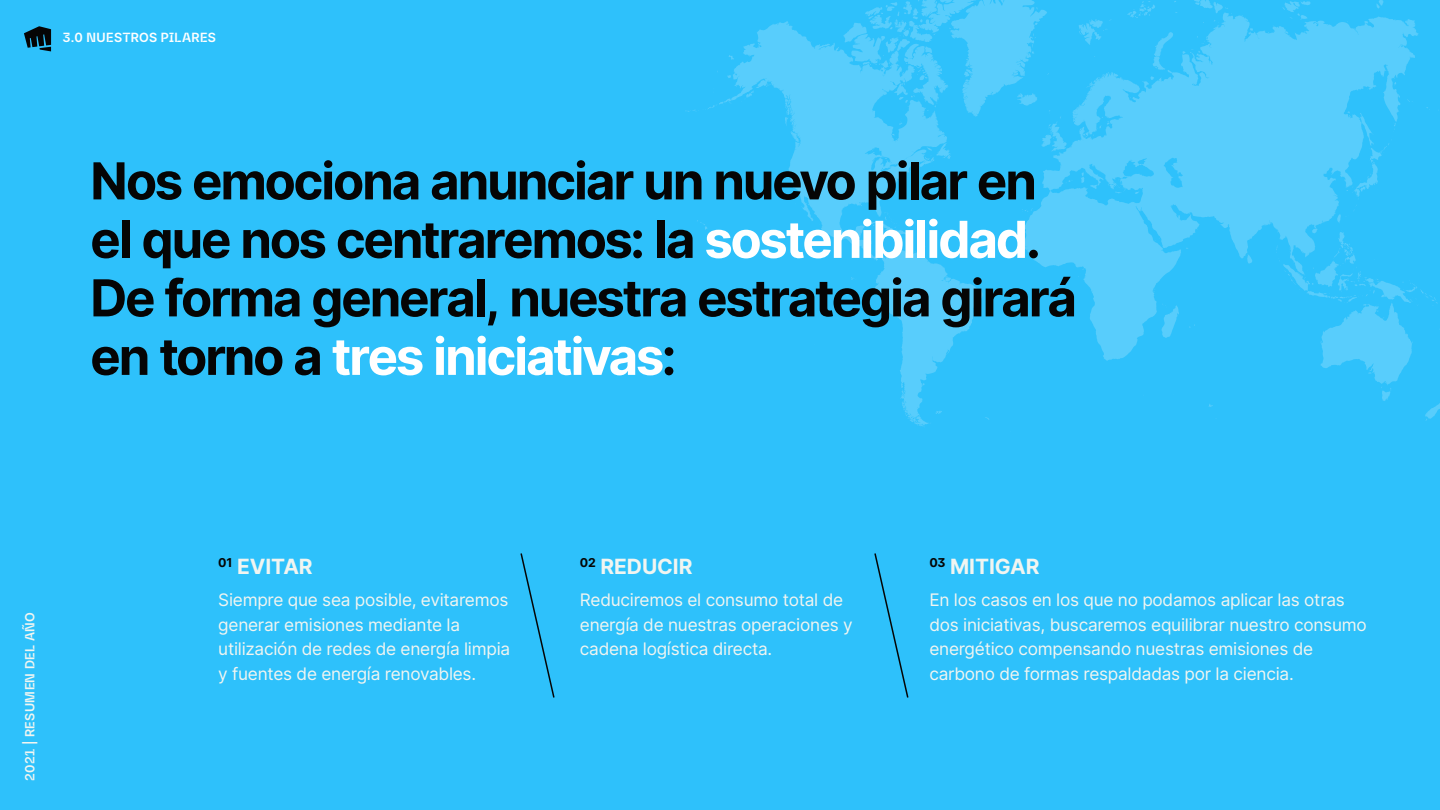
<style>
.page{position:relative;width:1440px;height:810px;background:#2ec1fb}
.page>*{position:absolute;margin:0;border:0;box-sizing:border-box;transform-origin:0 0}
.t1{font:700 51px/58.5px "Inter";letter-spacing:-.045em;color:#050505}
.t2{font:700 21px "Inter";letter-spacing:-.005em;color:#f1f5f1}
.t3{font:17.25px/24.8px "Inter";letter-spacing:-.015em;color:#f1f5f1}
.t4{font:700 12.75px "Riot Sans";letter-spacing:.02em;color:#fff}
.t5{font:700 12.75px "Riot Sans";letter-spacing:.025em;color:#f1f5f1}
.s1{color:#fff}
</style>
<div class="page">
<svg style="left:24px;top:26px;width:27px;height:25px"></svg>
<svg style="left:520px;top:553px;width:35px;height:145px"></svg>
<svg style="left:874px;top:553px;width:35px;height:145px"></svg>
<svg style="left:685px;top:0;width:755px;height:426px"></svg>
<p class="t4" style="left:62px;top:29px;width:155px">3.0 NUESTROS PILARES</p>
<h1 class="t1" style="left:90px;top:150px;width:988px">Nos emociona anunciar un nuevo pilar en el que nos centraremos: la <span class="s1">sostenibilidad</span>.<br>De forma general, nuestra estrategia girará en torno a <span class="s1">tres iniciativas</span>:</h1>
<p class="t5" style="left:22px;top:781px;width:170px;rotate:-90deg">2021 | RESUMEN DEL AÑO</p>
<p class="t2" style="left:218px;top:550px;width:96px"><sup>01</sup> EVITAR</p>
<p class="t3" style="left:218px;top:587px;width:293px">Siempre que sea posible, evitaremos generar emisiones mediante la utilización de redes de energía limpia y fuentes de energía renovables.</p>
<p class="t2" style="left:580px;top:550px;width:114px"><sup>02</sup> REDUCIR</p>
<p class="t3" style="left:580px;top:587px;width:274px">Reduciremos el consumo total de energía de nuestras operaciones y cadena logística directa.</p>
<p class="t2" style="left:929px;top:550px;width:112px"><sup>03</sup> MITIGAR</p>
<p class="t3" style="left:929px;top:587px;width:439px">En los casos en los que no podamos aplicar las otras dos iniciativas, buscaremos equilibrar nuestro consumo energético compensando nuestras emisiones de carbono de formas respaldadas por la ciencia.</p>
</div>
